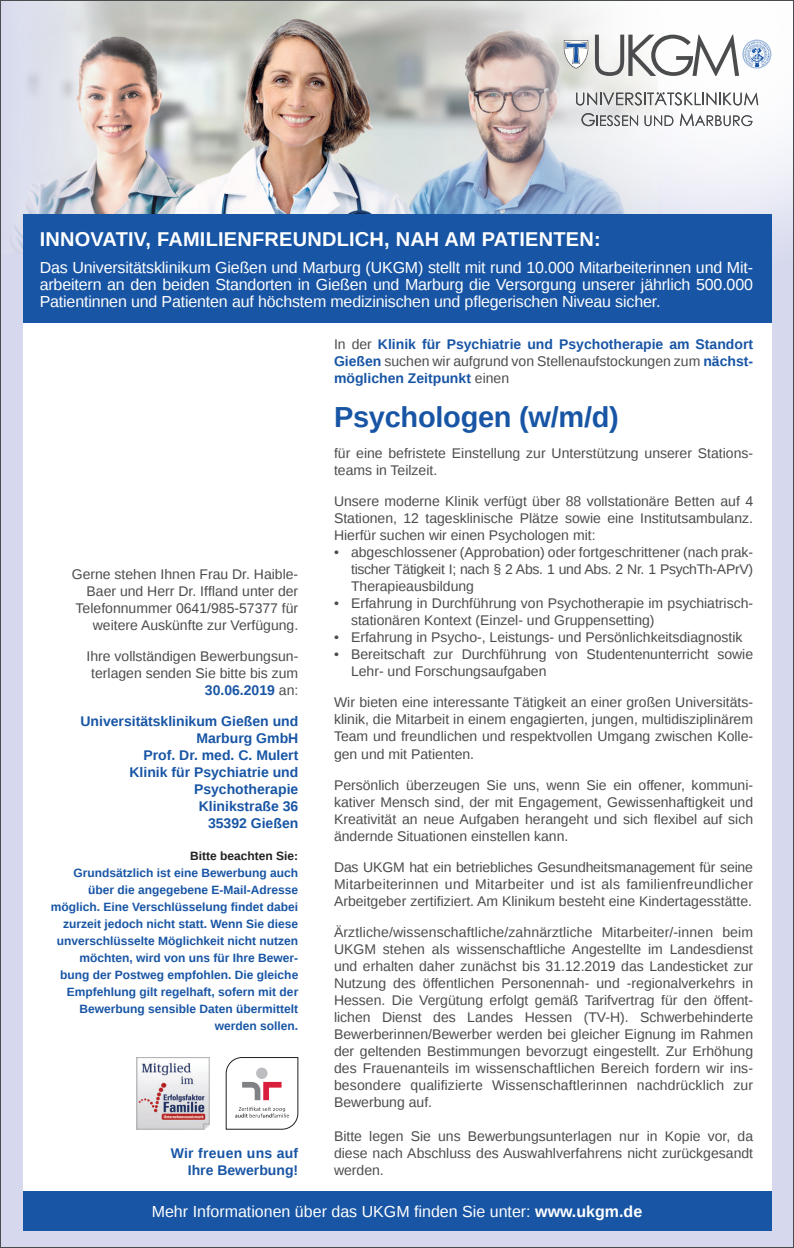
<style>
.page{position:relative;width:794px;height:1248px;background:#fff}
.page>*{position:absolute;margin:0;border:0;box-sizing:border-box;transform-origin:0 0}
.t1{font:700 29px "Liberation Sans";letter-spacing:-.01em;color:#1855a5}
.t2{font:700 20px "Liberation Sans";letter-spacing:.01em;color:#fff}
.t3{font:16px/17px "Liberation Sans";letter-spacing:-.01em;color:#fff;text-align:justify}
.t4{font:14px/17px "Liberation Sans";color:#4b4c4d;text-align:justify}
.t5{font:700 14px/17px "Liberation Sans";color:#1855a5;text-align:right}
.t6{font:700 12px/17px "Liberation Sans";color:#1855a5;text-align:right}
.t7{font:700 12px "Liberation Sans";color:#231f20}
.s1{font-weight:700;color:#1855a5}
.s2{font-weight:400;color:#4b4c4d}
.s3{font-weight:700}
</style>
<div class="page">
<div style="left:0;top:0;width:794px;height:1247px;background:#d6d9ed"></div>
<div style="left:23px;top:320px;width:748px;height:885px;background:#fff"></div>
<img style="left:16px;top:2px;width:445px;height:247px">
<svg style="left:461px;top:2px;width:331px;height:229px;background:#dcdbdf"></svg>
<div style="left:23px;top:214px;width:748px;height:109px;background:#1855a5"></div>
<div style="left:23px;top:1191px;width:748px;height:39px;background:#1855a5"></div>
<svg style="left:225px;top:1057px;width:74px;height:72px"></svg>
<svg style="left:136px;top:1057px;width:74px;height:72px"></svg>
<svg style="left:576px;top:92px;width:182px;height:13px;background:#bbb"></svg>
<svg style="left:581px;top:113px;width:57px;height:13px"></svg>
<svg style="left:644px;top:115px;width:29px;height:11px"></svg>
<svg style="left:680px;top:113px;width:72px;height:13px"></svg>
<svg style="left:564px;top:40px;width:24px;height:29px"></svg>
<svg style="left:595px;top:35px;width:176px;height:41px;background:#c8cacd"></svg>
<h2 class="t2" style="left:40px;top:225px;width:562px">INNOVATIV, FAMILIENFREUNDLICH, NAH AM PATIENTEN:</h2>
<p class="t3" style="left:40px;top:259px;width:715px">Das Universitätsklinikum Gießen und Marburg (UKGM) stellt mit rund 10.000 Mitarbeiterinnen und Mit&shy;arbeitern an den beiden Standorten in Gießen und Marburg die Versorgung unserer jährlich 500.000<br>Patientinnen und Patienten auf höchstem medizinischen und pflegerischen Niveau sicher.</p>
<p class="t4" style="left:72px;top:566px;width:228px;text-align:right">Gerne stehen Ihnen Frau Dr. Haible-Baer und Herr Dr. Iffland unter der Telefonnummer 0641/985-57377 für weitere Auskünfte zur Verfügung.</p>
<p class="t4" style="left:87px;top:648px;width:213px;text-align:right">Ihre vollständigen Bewerbungsun&shy;terlagen senden Sie bitte bis zum<br><span class="s1">30.06.2019</span> an:</p>
<p class="t5" style="left:80px;top:712px;width:219px">Universitätsklinikum Gießen und<br>Marburg GmbH<br>Prof. Dr. med. C. Mulert<br>Klinik für Psychiatrie und<br>Psychotherapie<br>Klinikstraße 36<br>35392 Gießen</p>
<p class="t7" style="left:190px;top:847px;width:110px">Bitte beachten Sie:</p>
<p class="t6" style="left:51px;top:863px;width:249px">Grundsätzlich ist eine Bewerbung auch über die angegebene E-Mail-Adresse möglich. Eine Verschlüsselung findet dabei zurzeit jedoch nicht statt. Wenn Sie diese unverschlüsselte Möglichkeit nicht nutzen möchten, wird von uns für Ihre Bewer&shy;bung der Postweg empfohlen. Die gleiche Empfehlung gilt regelhaft, sofern mit der Bewerbung sensible Daten übermittelt werden sollen.</p>
<p class="t5" style="left:171px;top:1144px;width:129px">Wir freuen uns auf<br>Ihre Bewerbung!</p>
<p class="t5" style="left:334px;top:336px;width:420px;text-align:justify"><span class="s2">In der</span> Klinik für Psychiatrie und Psychotherapie am Standort Gießen <span class="s2">suchen wir aufgrund von Stellenaufstockungen zum</span> nächst&shy;möglichen Zeitpunkt <span class="s2">einen</span></p>
<h1 class="t1" style="left:334px;top:397px;width:286px">Psychologen (w/m/d)</h1>
<p class="t4" style="left:334px;top:445px;width:420px">für eine befristete Einstellung zur Unterstützung unserer Stations&shy;teams in Teilzeit.</p>
<p class="t4" style="left:334px;top:493px;width:420px">Unsere moderne Klinik verfügt über 88 vollstationäre Betten auf 4<br>Stationen, 12 tagesklinische Plätze sowie eine Institutsambulanz.<br>Hierfür suchen wir einen Psychologen mit:</p>
<p class="t4" style="left:351px;top:544px;width:403px;text-indent:-17px">• abgeschlossener (Approbation) oder fortgeschrittener (nach prak&shy;tischer Tätigkeit I; nach § 2 Abs. 1 und Abs. 2 Nr. 1 PsychTh-APrV)<br>Therapieausbildung</p>
<p class="t4" style="left:351px;top:595px;width:403px;text-indent:-17px">• Erfahrung in Durchführung von Psychotherapie im psychiatrisch&shy;stationären Kontext (Einzel- und Gruppensetting)</p>
<p class="t4" style="left:334px;top:629px;width:410px">• Erfahrung in Psycho-, Leistungs- und Persönlichkeitsdiagnostik</p>
<p class="t4" style="left:351px;top:646px;width:403px;text-indent:-17px">• Bereitschaft zur Durchführung von Studentenunterricht sowie<br>Lehr- und Forschungsaufgaben</p>
<p class="t4" style="left:334px;top:694px;width:420px">Wir bieten eine interessante Tätigkeit an einer großen Universitäts&shy;klinik, die Mitarbeit in einem engagierten, jungen, multidisziplinärem Team und freundlichen und respektvollen Umgang zwischen Kolle&shy;gen und mit Patienten.</p>
<p class="t4" style="left:334px;top:776px;width:420px">Persönlich überzeugen Sie uns, wenn Sie ein offener, kommuni&shy;kativer Mensch sind, der mit Engagement, Gewissenhaftigkeit und Kreativität an neue Aufgaben herangeht und sich flexibel auf sich ändernde Situationen einstellen kann.</p>
<p class="t4" style="left:334px;top:858px;width:420px">Das UKGM hat ein betriebliches Gesundheitsmanagement für seine Mitarbeiterinnen und Mitarbeiter und ist als familienfreundlicher Arbeitgeber zertifiziert. Am Klinikum besteht eine Kindertagesstätte.</p>
<p class="t4" style="left:334px;top:923px;width:420px">Ärztliche/wissenschaftliche/zahnärztliche Mitarbeiter/-innen beim UKGM stehen als wissenschaftliche Angestellte im Landesdienst und erhalten daher zunächst bis 31.12.2019 das Landesticket zur Nutzung des öffentlichen Personennah- und -regionalverkehrs in Hessen. Die Vergütung erfolgt gemäß Tarifvertrag für den öffent&shy;lichen Dienst des Landes Hessen (TV-H). Schwerbehinderte Bewerberinnen/Bewerber werden bei gleicher Eignung im Rahmen der geltenden Bestimmungen bevorzugt eingestellt. Zur Erhöhung des Frauenanteils im wissenschaftlichen Bereich fordern wir ins&shy;besondere qualifizierte Wissenschaftlerinnen nachdrücklich zur Bewerbung auf.</p>
<p class="t4" style="left:334px;top:1127px;width:420px">Bitte legen Sie uns Bewerbungsunterlagen nur in Kopie vor, da diese nach Abschluss des Auswahlverfahrens nicht zurückgesandt werden.</p>
<p class="t3" style="left:152px;top:1203px;width:492px">Mehr Informationen über das UKGM finden Sie unter: <span class="s3">www.ukgm.de</span></p>
</div>
